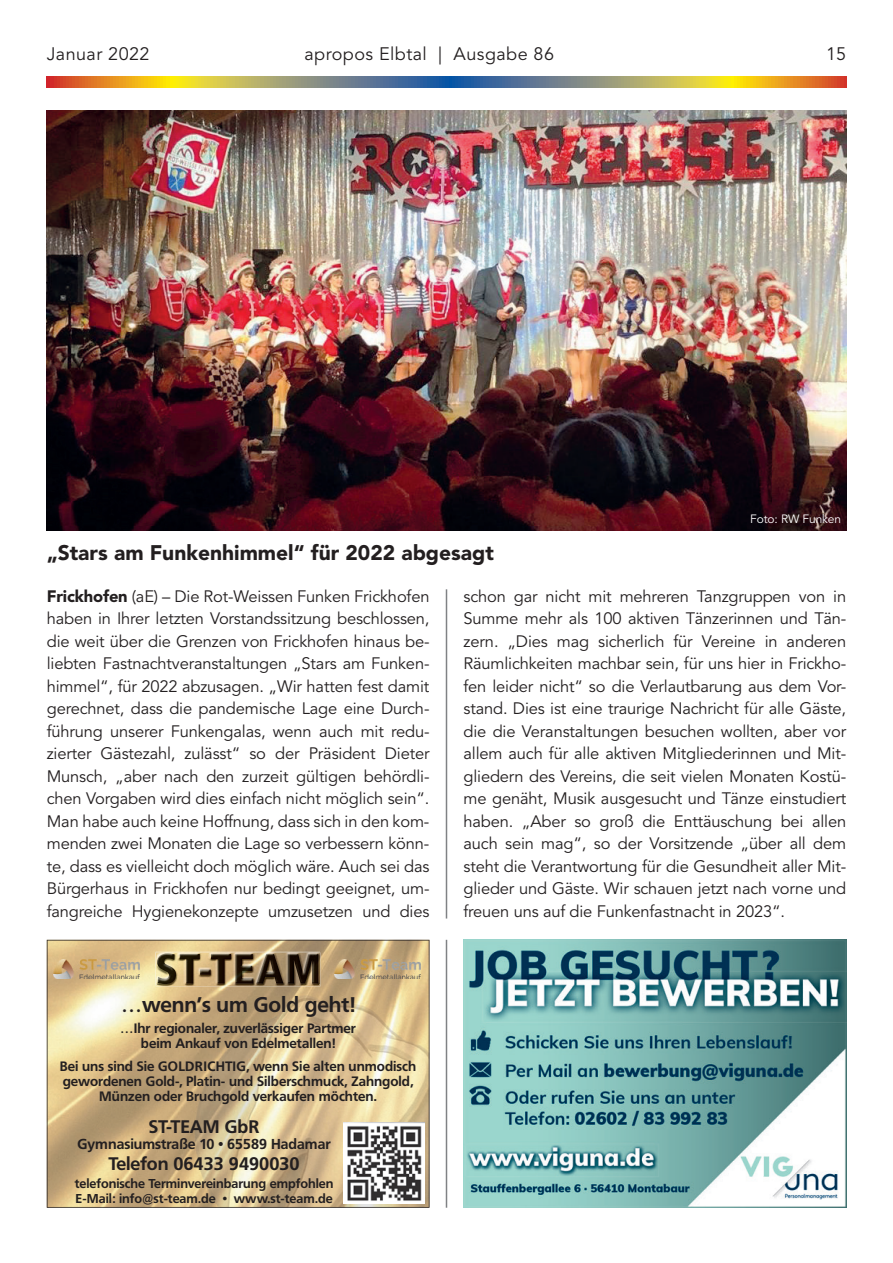
<style>
.page{position:relative;width:893px;height:1263px;background:#fff}
.page>*{position:absolute;margin:0;border:0;box-sizing:border-box;transform-origin:0 0}
.t1{font:900 21px "Avenir LT Std";color:#231f20}
.t2{font:700 21px "Frutiger BQ";color:#231f20}
.t3{font:18px "Avenir LT Std";letter-spacing:.025em;color:#231f20}
.t4{font:700 18px "Frutiger BQ";color:#231f20}
.t5{font:16.5px/22.5px "Avenir LT Std";letter-spacing:-.01em;color:#231f20;text-align:justify}
.t6{font:700 14.25px "Frutiger BQ";color:#231f20}
.t7{font:700 13.5px/15px "Frutiger BQ";color:#231f20;text-align:center}
.t8{font:700 12.75px/15px "Frutiger BQ";color:#231f20}
.t9{font:12px "Avenir LT Std";letter-spacing:-.01em;color:#fff}
.s1{font-weight:900}
</style>
<div class="page">
<svg style="left:47px;top:77px;width:799px;height:10px;background:#a6955c"></svg>
<hr style="left:446px;top:589px;width:1px;height:329px;background:#808285">
<svg style="left:47px;top:940px;width:382px;height:268px;background:#d3bb8d"></svg>
<img style="left:344px;top:1123px;width:81px;height:80px">
<img style="left:156px;top:952px;width:164px;height:34px">
<img style="left:157px;top:953px;width:161px;height:31px">
<img style="left:54px;top:959px;width:85px;height:20px">
<img style="left:335px;top:959px;width:85px;height:20px">
<img style="left:463px;top:940px;width:383px;height:268px">
<hr style="left:446px;top:940px;width:1px;height:268px;background:#808285">
<img style="left:47px;top:111px;width:799px;height:419px">
<p class="t3" style="left:47px;top:44px;width:104px">Januar 2022</p>
<p class="t3" style="left:304px;top:44px;width:251px">apropos Elbtal | Ausgabe 86</p>
<p class="t3" style="left:826px;top:44px;width:22px">15</p>
<p class="t9" style="left:750px;top:511px;width:92px">Foto: RW Funken</p>
<p class="t1" style="left:47px;top:540px;width:449px">„Stars am Funkenhimmel“ für 2022 abgesagt</p>
<p class="t5" style="left:47px;top:585px;width:384px"><span class="s1">Frickhofen</span> (aE) – Die Rot-Weissen Funken Frickhofen haben in Ihrer letzten Vorstandssitzung beschlossen, die weit über die Grenzen von Frickhofen hinaus be&shy;liebten Fastnachtveranstaltungen „Stars am Funken&shy;himmel“, für 2022 abzusagen. „Wir hatten fest damit gerechnet, dass die pandemische Lage eine Durch&shy;führung unserer Funkengalas, wenn auch mit redu&shy;zierter Gästezahl, zulässt“ so der Präsident Dieter Munsch, „aber nach den zurzeit gültigen behördli&shy;chen Vorgaben wird dies einfach nicht möglich sein“.<br>Man habe auch keine Hoffnung, dass sich in den kom&shy;menden zwei Monaten die Lage so verbessern könn&shy;te, dass es vielleicht doch möglich wäre. Auch sei das Bürgerhaus in Frickhofen nur bedingt geeignet, um&shy;fangreiche Hygienekonzepte umzusetzen und dies</p>
<p class="t5" style="left:463px;top:585px;width:384px">schon gar nicht mit mehreren Tanzgruppen von in Summe mehr als 100 aktiven Tänzerinnen und Tän&shy;zern. „Dies mag sicherlich für Vereine in anderen Räumlichkeiten machbar sein, für uns hier in Frickho&shy;fen leider nicht“ so die Verlautbarung aus dem Vor&shy;stand. Dies ist eine traurige Nachricht für alle Gäste, die die Veranstaltungen besuchen wollten, aber vor allem auch für alle aktiven Mitgliederinnen und Mit&shy;gliedern des Vereins, die seit vielen Monaten Kostü&shy;me genäht, Musik ausgesucht und Tänze einstudiert haben. „Aber so groß die Enttäuschung bei allen auch sein mag“, so der Vorsitzende „über all dem steht die Verantwortung für die Gesundheit aller Mit&shy;glieder und Gäste. Wir schauen jetzt nach vorne und freuen uns auf die Funkenfastnacht in 2023“.</p>
<p class="t2" style="left:121px;top:991px;width:236px">…wenn’s um Gold geht!</p>
<p class="t7" style="left:120px;top:1021px;width:237px">…Ihr regionaler, zuverlässiger Partmer beim Ankauf von Edelmetallen!</p>
<p class="t7" style="left:60px;top:1059px;width:358px">Bei uns sind Sie GOLDRICHTIG, wenn Sie alten unmodisch gewordenen Gold-, Platin- und Silberschmuck, Zahngold,<br>Münzen oder Bruchgold verkaufen möchten.</p>
<p class="t4" style="left:149px;top:1115px;width:112px">ST-TEAM GbR</p>
<p class="t6" style="left:77px;top:1135px;width:255px">Gymnasiumstraße 10 • 65589 Hadamar</p>
<p class="t4" style="left:109px;top:1153px;width:193px">Telefon 06433 9490030</p>
<p class="t8" style="left:75px;top:1176px;width:260px">telefonische Terminvereinbarung empfohlen<br>E-Mail: info@st-team.de • www.st-team.de</p>
</div>
